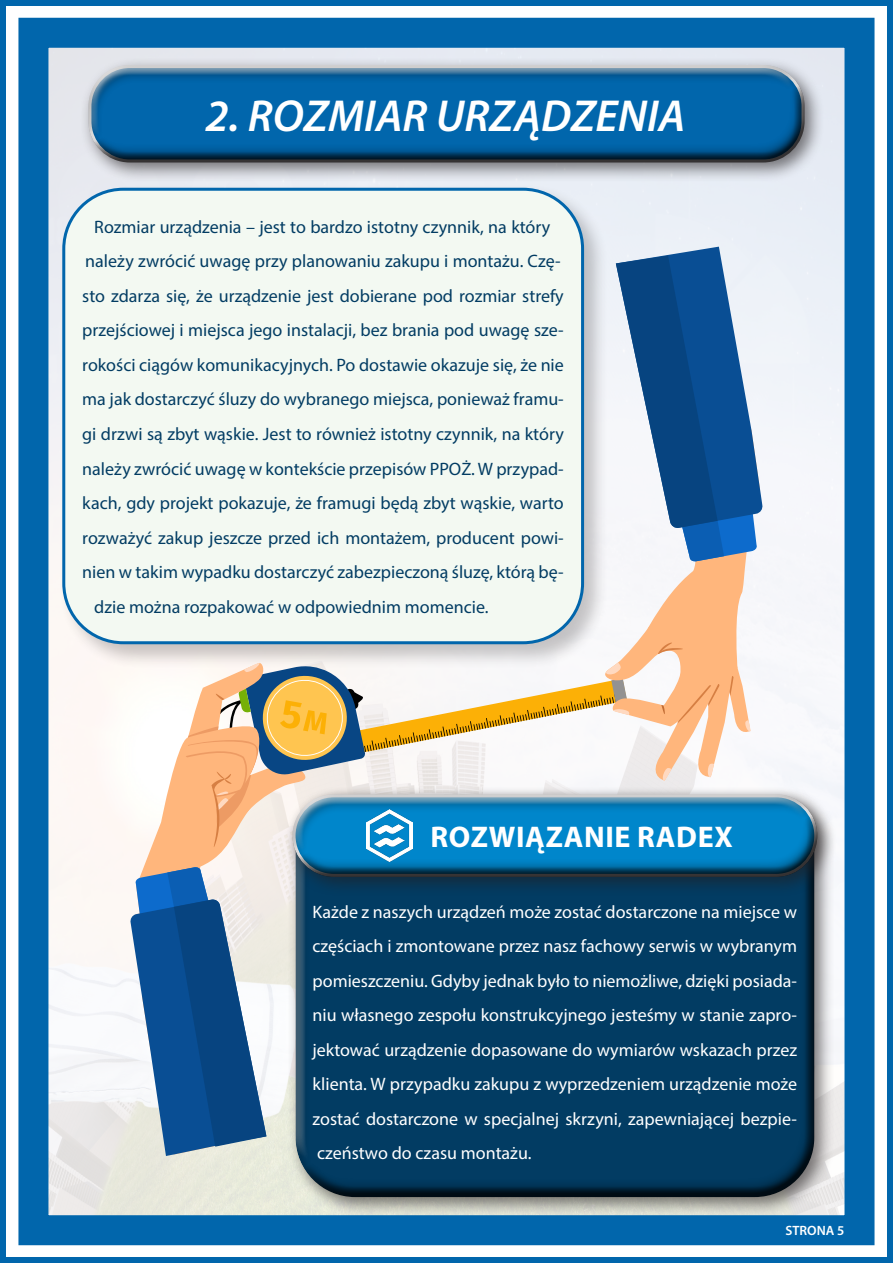
<style>
.page{position:relative;width:893px;height:1263px;background:#fff}
.page>*{position:absolute;margin:0;border:0;box-sizing:border-box;transform-origin:0 0}
.t1{font:italic 600 45px "Myriad Pro";color:#fff}
.t2{font:700 30px "Myriad Pro";letter-spacing:.02em;color:#fff}
.t3{font:18px "Myriad Pro";color:#023c63}
.t4{font:18px/34.5px "Myriad Pro";color:#fff;text-align:justify}
.t5{font:600 13.5px "Myriad Pro";color:#fff}
</style>
<div class="page">
<div style="left:0;top:0;width:893px;height:1263px;border:6px solid #0166ac"></div>
<div style="left:18px;top:18px;width:856px;height:1227px;border:30px solid #0166ac"></div>
<div style="left:80px;top:57px;width:745px;height:126px;background:#231f20;opacity:.59"></div>
<div style="left:88px;top:64px;width:717px;height:75px;background:#fff;opacity:.75"></div>
<div style="left:88px;top:77px;width:717px;height:88px;background:#231f20;opacity:.75"></div>
<div style="left:58px;top:184px;width:551px;height:485px;background:#231f20;opacity:.25"></div>
<div style="left:64px;top:189px;width:519px;height:454px;background:#f3f9f2;border-radius:60px"></div>
<div style="left:287px;top:789px;width:547px;height:428px;background:#231f20;opacity:.59"></div>
<div style="left:295px;top:809px;width:523px;height:391px;background:#231f20;opacity:.75"></div>
<div style="left:285px;top:786px;width:552px;height:111px;background:#231f20;opacity:.59"></div>
<div style="left:292px;top:793px;width:526px;height:60px;background:#fff;opacity:.75"></div>
<div style="left:292px;top:807px;width:526px;height:72px;background:#231f20;opacity:.75"></div>
<img style="left:367px;top:847px;width:45px;height:15px">
<svg style="left:135px;top:739px;width:118px;height:128px"></svg>
<svg style="left:130px;top:867px;width:136px;height:289px"></svg>
<svg style="left:186px;top:247px;width:577px;height:600px"></svg>
<h1 class="t1" style="left:206px;top:87px;width:481px">2. ROZMIAR URZĄDZENIA</h1>
<p class="t3" style="left:94px;top:216px;width:457px">Rozmiar urządzenia – jest to bardzo istotny czynnik, na który</p>
<p class="t3" style="left:85px;top:250px;width:477px">należy zwrócić uwagę przy planowaniu zakupu i montażu. Czę-</p>
<p class="t3" style="left:82px;top:285px;width:483px">sto zdarza się, że urządzenie jest dobierane pod rozmiar strefy</p>
<p class="t3" style="left:82px;top:319px;width:483px">przejściowej i miejsca jego instalacji, bez brania pod uwagę sze-</p>
<p class="t3" style="left:82px;top:354px;width:483px">rokości ciągów komunikacyjnych. Po dostawie okazuje się, że nie</p>
<p class="t3" style="left:82px;top:388px;width:483px">ma jak dostarczyć śluzy do wybranego miejsca, ponieważ framu-</p>
<p class="t3" style="left:82px;top:423px;width:483px">gi drzwi są zbyt wąskie. Jest to również istotny czynnik, na który</p>
<p class="t3" style="left:82px;top:457px;width:483px">należy zwrócić uwagę w kontekście przepisów PPOŻ. W przypad-</p>
<p class="t3" style="left:82px;top:492px;width:483px">kach, gdy projekt pokazuje, że framugi będą zbyt wąskie, warto</p>
<p class="t3" style="left:82px;top:526px;width:483px">rozważyć zakup jeszcze przed ich montażem, producent powi-</p>
<p class="t3" style="left:82px;top:561px;width:483px">nien w takim wypadku dostarczyć zabezpieczoną śluzę, którą bę-</p>
<p class="t3" style="left:94px;top:595px;width:396px">dzie można rozpakować w odpowiednim momencie.</p>
<h2 class="t2" style="left:431px;top:817px;width:304px">ROZWIĄZANIE RADEX</h2>
<p class="t4" style="left:313px;top:894px;width:486px">Każde z naszych urządzeń może zostać dostarczone na miejsce w częściach i zmontowane przez nasz fachowy serwis w wybranym pomieszczeniu. Gdyby jednak było to niemożliwe, dzięki posiada&shy;niu własnego zespołu konstrukcyjnego jesteśmy w stanie zapro&shy;jektować urządzenie dopasowane do wymiarów wskazach przez klienta. W przypadku zakupu z wyprzedzeniem urządzenie może zostać dostarczone w specjalnej skrzyni, zapewniającej bezpie&shy;czeństwo do czasu montażu.</p>
<p class="t5" style="left:785px;top:1222px;width:61px">STRONA 5</p>
</div>
